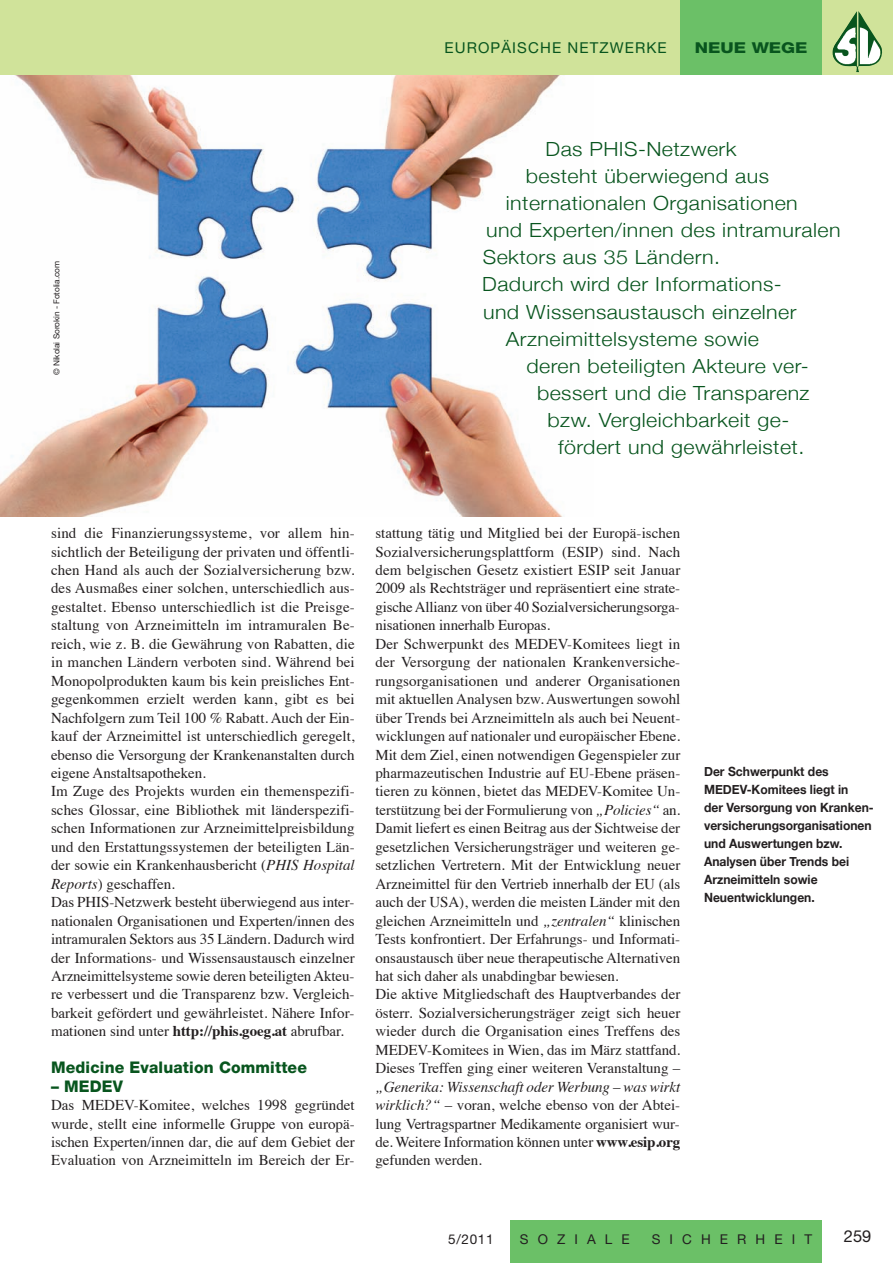
<style>
.page{position:relative;width:893px;height:1263px;background:#fff}
.page>*{position:absolute;margin:0;border:0;box-sizing:border-box;transform-origin:0 0}
.t1{font:300 19.5px "Helvetica Neue";letter-spacing:.02em;color:#08551e;scale:1.1 1}
.t2{font:16.5px "Helvetica Neue";color:#231f20}
.t3{font:800 16.05px "Helvetica Neue";letter-spacing:.01em;color:#08551e}
.t4{font:15px/18.5px "Times";color:#231f20}
.t5{font:15px "Helvetica Neue";letter-spacing:.075em;color:#08551e}
.t6{font:800 15px "Helvetica Neue";color:#08551e;scale:1.2 1}
.t7{font:13.5px "Helvetica Neue";letter-spacing:.675em;color:#231f20}
.t8{font:700 12.75px/18px "Helvetica Neue";color:#231f20;scale:.95 1}
.t9{font:8.25px "Helvetica Neue";letter-spacing:-.005em;color:#231f20}
.s1{font-style:italic}
.s2{font-weight:700}
</style>
<div class="page">
<img style="left:0;top:74px;width:593px;height:442px">
<div style="left:0;top:0;width:893px;height:74px;background:#d0e39a"></div>
<img style="left:832px;top:11px;width:50px;height:61px">
<div style="left:680px;top:0;width:142px;height:74px;background:#6bc067"></div>
<div style="left:510px;top:1220px;width:312px;height:43px;background:#6bc067"></div>
<p class="t5" style="left:444px;top:43px;width:224px">EUROPÄISCHE NETZWERKE</p>
<p class="t6" style="left:695px;top:43px;width:96px">NEUE WEGE</p>
<p class="t9" style="left:54px;top:375px;width:116px;rotate:-90deg">© Nikolai Sorokin - Fotolia.com</p>
<h1 class="t1" style="left:545px;top:138px;width:175px">Das PHIS-Netzwerk</h1>
<h1 class="t1" style="left:526px;top:165px;width:223px">besteht überwiegend aus</h1>
<h1 class="t1" style="left:506px;top:192px;width:267px">internationalen Organisationen</h1>
<h1 class="t1" style="left:486px;top:219px;width:324px">und Experten/innen des intramuralen</h1>
<h1 class="t1" style="left:483px;top:246px;width:217px">Sektors aus 35 Ländern.</h1>
<h1 class="t1" style="left:482px;top:273px;width:274px">Dadurch wird der Informations-</h1>
<h1 class="t1" style="left:483px;top:300px;width:286px">und Wissensaustausch einzelner</h1>
<h1 class="t1" style="left:506px;top:327px;width:232px">Arzneimittelsysteme sowie</h1>
<h1 class="t1" style="left:526px;top:354px;width:258px">deren beteiligten Akteure ver-</h1>
<h1 class="t1" style="left:537px;top:381px;width:249px">bessert und die Transparenz</h1>
<h1 class="t1" style="left:548px;top:408px;width:221px">bzw. Vergleichbarkeit ge-</h1>
<h1 class="t1" style="left:558px;top:435px;width:225px">fördert und gewährleistet.</h1>
<p class="t4" style="left:51px;top:525px;width:305px">sind die Finanzierungssysteme, vor allem hin&shy;sichtlich der Beteiligung der privaten und öffentli&shy;chen Hand als auch der Sozialversicherung bzw. des Ausmaßes einer solchen, unterschiedlich aus&shy;gestaltet. Ebenso unterschiedlich ist die Preisge&shy;staltung von Arzneimitteln im intramuralen Be&shy;reich, wie z. B. die Gewährung von Rabatten, die in manchen Ländern verboten sind. Während bei Monopolprodukten kaum bis kein preisliches Ent&shy;gegenkommen erzielt werden kann, gibt es bei Nachfolgern zum Teil 100 % Rabatt. Auch der Ein&shy;kauf der Arzneimittel ist unterschiedlich geregelt, ebenso die Versorgung der Krankenanstalten durch eigene Anstaltsapotheken.<br>Im Zuge des Projekts wurden ein themenspezifi&shy;sches Glossar, eine Bibliothek mit länderspezifi&shy;schen Informationen zur Arzneimittelpreisbildung und den Erstattungssystemen der beteiligten Län&shy;der sowie ein Krankenhausbericht (<span class="s1">PHIS Hospital Reports</span>) geschaffen.<br>Das PHIS-Netzwerk besteht überwiegend aus inter&shy;nationalen Organisationen und Experten/innen des intramuralen Sektors aus 35 Ländern. Dadurch wird der Informations- und Wissensaustausch einzelner Arzneimittelsysteme sowie deren beteiligten Akteu&shy;re verbessert und die Transparenz bzw. Vergleich&shy;barkeit gefördert und gewährleistet. Nähere Infor&shy;mationen sind unter <span class="s2">http://phis.goeg.at</span> abrufbar.</p>
<p class="t3" style="left:51px;top:1062px;width:257px">Medicine Evaluation Committee</p>
<p class="t3" style="left:51px;top:1080px;width:73px">– MEDEV</p>
<p class="t4" style="left:51px;top:1097px;width:305px;text-align:justify">Das MEDEV-Komitee, welches 1998 gegründet wurde, stellt eine informelle Gruppe von europä&shy;ischen Experten/innen dar, die auf dem Gebiet der Evaluation von Arzneimitteln im Bereich der Er-</p>
<p class="t4" style="left:375px;top:525px;width:306px">stattung tätig und Mitglied bei der Europä-ischen Sozialversicherungsplattform (ESIP) sind. Nach dem belgischen Gesetz existiert ESIP seit Januar 2009 als Rechtsträger und repräsentiert eine strate&shy;gische Allianz von über 40 Sozialversicherungsorga&shy;nisationen innerhalb Europas.<br>Der Schwerpunkt des MEDEV-Komitees liegt in der Versorgung der nationalen Krankenversiche&shy;rungsorganisationen und anderer Organisationen mit aktuellen Analysen bzw. Auswertungen sowohl über Trends bei Arzneimitteln als auch bei Neuent&shy;wicklungen auf nationaler und europäischer Ebene.<br>Mit dem Ziel, einen notwendigen Gegenspieler zur pharmazeutischen Industrie auf EU-Ebene präsen&shy;tieren zu können, bietet das MEDEV-Komitee Un&shy;terstützung bei der Formulierung von <span class="s1">„Policies“</span> an.<br>Damit liefert es einen Beitrag aus der Sichtweise der gesetzlichen Versicherungsträger und weiteren ge&shy;setzlichen Vertretern. Mit der Entwicklung neuer Arzneimittel für den Vertrieb innerhalb der EU (als auch der USA), werden die meisten Länder mit den gleichen Arzneimitteln und <span class="s1">„zentralen“</span> klinischen Tests konfrontiert. Der Erfahrungs- und Informati&shy;onsaustausch über neue therapeutische Alternativen hat sich daher als unabdingbar bewiesen.<br>Die aktive Mitgliedschaft des Hauptverbandes der österr. Sozialversicherungsträger zeigt sich heuer wieder durch die Organisation eines Treffens des MEDEV-Komitees in Wien, das im März stattfand.<br>Dieses Treffen ging einer weiteren Veranstaltung –</p>
<p class="t4" style="left:375px;top:1079px;width:306px;text-align:justify"><span class="s1">„Generika: Wissenschaft oder Werbung – was wirkt wirklich?“</span> – voran, welche ebenso von der Abtei&shy;lung Vertragspartner Medikamente organisiert wur&shy;de. Weitere Information können unter <span class="s2">www.esip.org </span>gefunden werden.</p>
<p class="t8" style="left:704px;top:762px;width:180px">Der Schwerpunkt des<br>MEDEV-Komitees liegt in<br>der Versorgung von Kranken&shy;versicherungsorganisationen und Auswertungen bzw.<br>Analysen über Trends bei<br>Arzneimitteln sowie<br>Neuentwicklungen.</p>
<p class="t7" style="left:448px;top:1234px;width:47px">5/2011</p>
<p class="t7" style="left:520px;top:1234px;width:111px">SOZIALE</p>
<p class="t7" style="left:652px;top:1234px;width:162px">SICHERHEIT</p>
<p class="t2" style="left:844px;top:1230px;width:29px">259</p>
</div>
